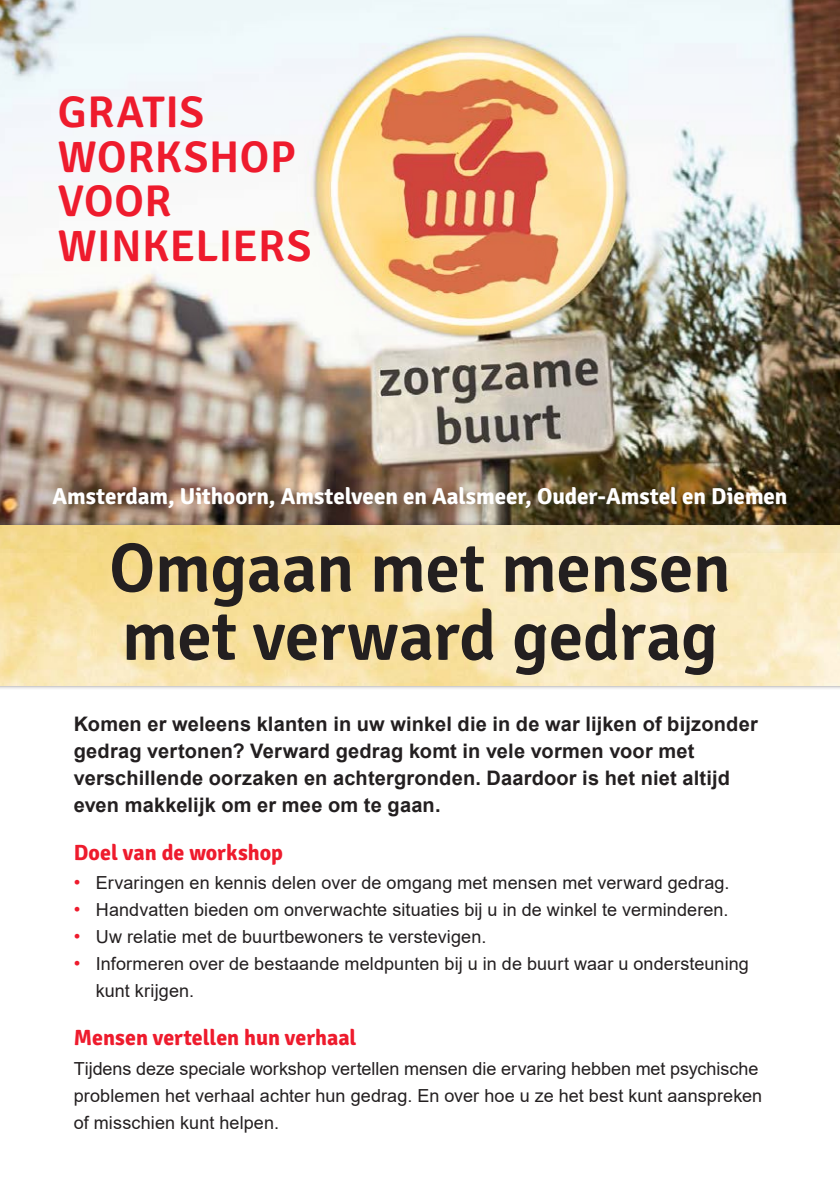
<style>
.page{position:relative;width:840px;height:1191px;background:#fff}
.page>*{position:absolute;margin:0;border:0;box-sizing:border-box;transform-origin:0 0}
.t1{font:600 69.6px/68.2px "Signika";letter-spacing:-.01em;color:#231f20}
.t2{font:600 44.4px/44.6px "Signika";letter-spacing:.01em;color:#ee1b2d}
.t3{font:700 23px "Signika";letter-spacing:-.005em;color:#fff}
.Tussenkop{font:700 22px "Signika";color:#ee1b2d}
.t4{font:700 20px/27px "Arial";letter-spacing:.01em;color:#231f20}
.t5{font:18px/27px "Arial";letter-spacing:.005em;color:#231f20}
.s1{font-size:19px;color:#ee1b2d}
</style>
<div class="page">
<img style="left:0;top:0;width:839px;height:521px">
<div style="left:0;top:521px;width:839px;height:169px;background:#231f20;opacity:.55"></div>
<img style="left:0;top:525px;width:839px;height:160px">
<p class="t2" style="left:58px;top:90px;width:239px">GRATIS<br>WORKSHOP</p>
<p class="t2" style="left:58px;top:179px;width:255px">VOOR<br>WINKELIERS</p>
<p class="t3" style="left:52px;top:482px;width:736px">Amsterdam, Uithoorn, Amstelveen en Aalsmeer, Ouder-Amstel en Diemen</p>
<p class="t1" style="left:109px;top:535px;width:622px">Omgaan met mensen met verward gedrag</p>
<p class="t4" style="left:74px;top:711px;width:685px">Komen er weleens klanten in uw winkel die in de war lijken of bijzonder gedrag vertonen? Verward gedrag komt in vele vormen voor met verschillende oorzaken en achtergronden. Daardoor is het niet altijd even makkelijk om er mee om te gaan.</p>
<p class="Tussenkop" style="left:74px;top:839px;width:211px">Doel van de workshop</p>
<p class="t5" style="left:74px;top:869px;width:657px"><span class="s1">•</span> Ervaringen en kennis delen over de omgang met mensen met verward gedrag.</p>
<p class="t5" style="left:74px;top:896px;width:656px"><span class="s1">•</span> Handvatten bieden om onverwachte situaties bij u in de winkel te verminderen.</p>
<p class="t5" style="left:74px;top:923px;width:414px"><span class="s1">•</span> Uw relatie met de buurtbewoners te verstevigen.</p>
<p class="t5" style="left:96px;top:950px;width:654px;text-indent:-22px"><span class="s1">•</span> Informeren over de bestaande meldpunten bij u in de buurt waar u ondersteuning kunt krijgen.</p>
<p class="Tussenkop" style="left:74px;top:1024px;width:284px">Mensen vertellen hun verhaal</p>
<p class="t5" style="left:74px;top:1055px;width:689px">Tijdens deze speciale workshop vertellen mensen die ervaring hebben met psychische problemen het verhaal achter hun gedrag. En over hoe u ze het best kunt aanspreken of misschien kunt helpen.</p>
</div>
